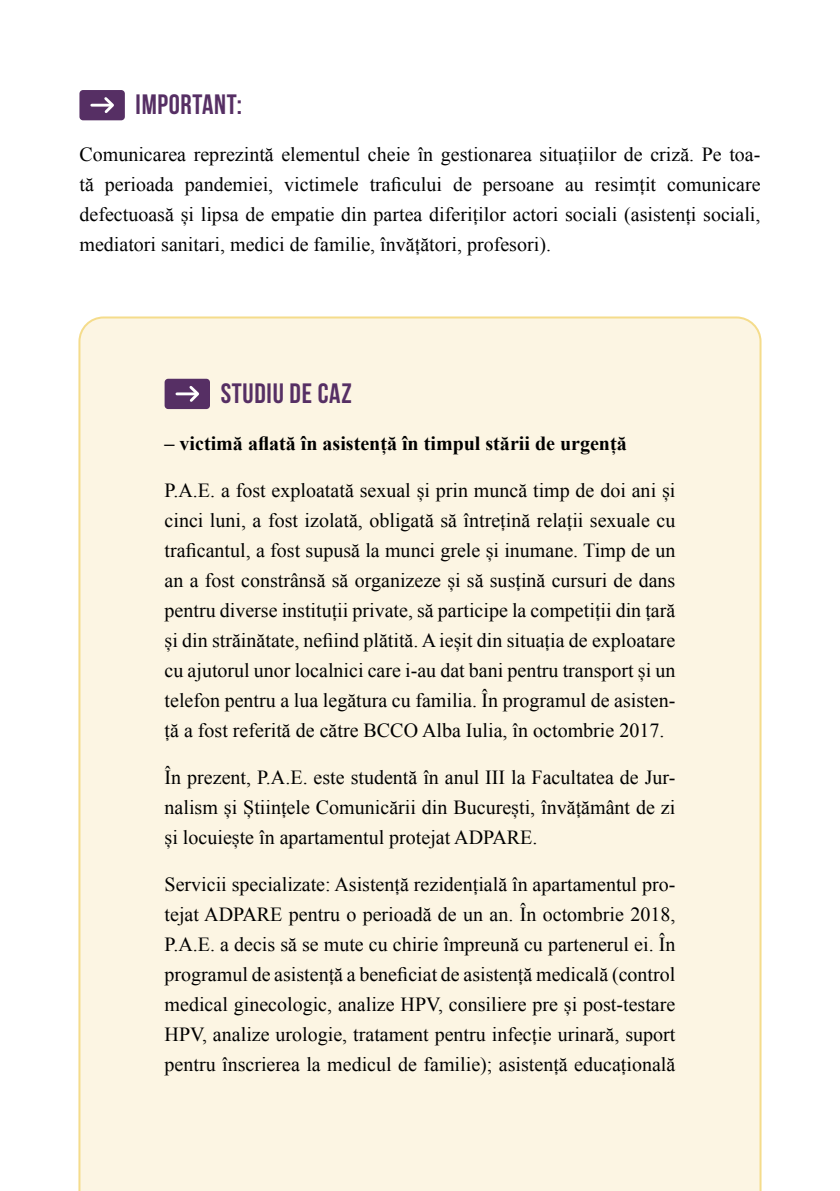
<style>
.page{position:relative;width:840px;height:1191px;background:#fff}
.page>*{position:absolute;margin:0;border:0;box-sizing:border-box;transform-origin:0 0}
.t1{font:700 28px "Bebas Neue";letter-spacing:.025em;color:#562f64}
.t2{font:20px/30px "Times New Roman";color:#000;text-align:justify}
.t3{font:700 20px "Times New Roman";color:#000}
</style>
<div class="page">
<div style="left:78px;top:316px;width:683px;height:875px;background:#fcf5e3"></div>
<div style="left:79px;top:90px;width:46px;height:30px;background:#562f64;border-radius:4px"></div>
<hr style="left:92px;top:104px;width:19px;height:3px;background:#fff">
<svg style="left:102px;top:97px;width:12px;height:16px"></svg>
<div style="left:164px;top:379px;width:46px;height:30px;background:#562f64;border-radius:4px"></div>
<hr style="left:177px;top:392px;width:19px;height:3px;background:#fff">
<svg style="left:187px;top:386px;width:12px;height:16px"></svg>
<h1 class="t1" style="left:136px;top:91px;width:108px">IMPORTANT:</h1>
<p class="t2" style="left:79px;top:139px;width:682px">Comunicarea reprezintă elementul cheie în gestionarea situațiilor de criză. Pe toa&shy;tă perioada pandemiei, victimele traficului de persoane au resimțit comunicare defectuoasă și lipsa de empatie din partea diferiților actori sociali (asistenți sociali, mediatori sanitari, medici de familie, învățători, profesori).</p>
<h1 class="t1" style="left:221px;top:379px;width:132px">STUDIU DE CAZ</h1>
<p class="t3" style="left:164px;top:429px;width:463px">– victimă aflată în asistență în timpul stării de urgență</p>
<p class="t2" style="left:164px;top:475px;width:512px">P.A.E. a fost exploatată sexual și prin muncă timp de doi ani și cinci luni, a fost izolată, obligată să întrețină relații sexuale cu traficantul, a fost supusă la munci grele și inumane. Timp de un an a fost constrânsă să organizeze și să susțină cursuri de dans pentru diverse instituții private, să participe la competiții din țară și din străinătate, nefiind plătită. A ieșit din situația de exploatare cu ajutorul unor localnici care i-au dat bani pentru transport și un telefon pentru a lua legătura cu familia. În programul de asisten&shy;ță a fost referită de către BCCO Alba Iulia, în octombrie 2017.</p>
<p class="t2" style="left:164px;top:762px;width:512px">În prezent, P.A.E. este studentă în anul III la Facultatea de Jur&shy;nalism și Științele Comunicării din București, învățământ de zi și locuiește în apartamentul protejat ADPARE.</p>
<p class="t2" style="left:164px;top:869px;width:512px">Servicii specializate: Asistență rezidențială în apartamentul pro&shy;tejat ADPARE pentru o perioadă de un an. În octombrie 2018, P.A.E. a decis să se mute cu chirie împreună cu partenerul ei. În programul de asistență a beneficiat de asistență medicală (control medical ginecologic, analize HPV, consiliere pre și post-testare HPV, analize urologie, tratament pentru infecție urinară, suport pentru înscrierea la medicul de familie); asistență educațională</p>
</div>
